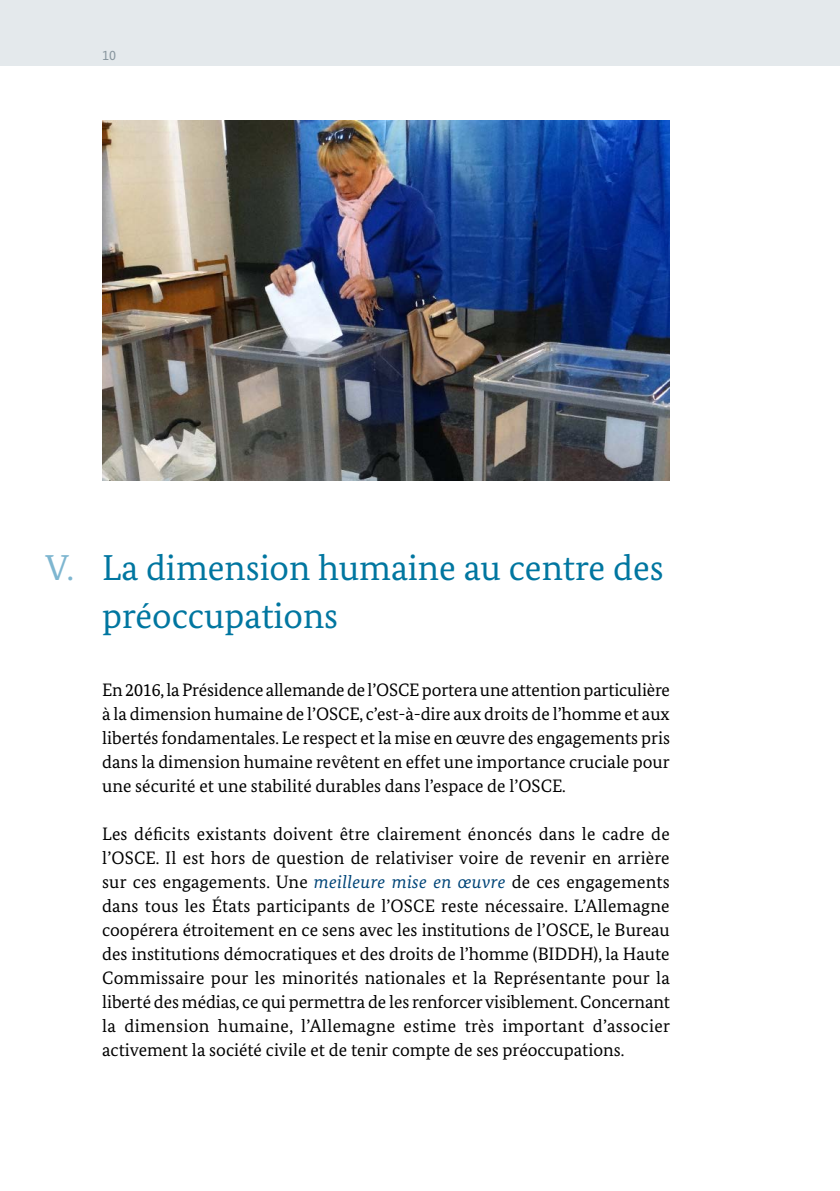
<style>
.page{position:relative;width:840px;height:1191px;background:#fff}
.page>*{position:absolute;margin:0;border:0;box-sizing:border-box;transform-origin:0 0}
.t1{font:36px/48px "Bundes Serif";color:#0076a0}
.Fließtext{font:18px/24px "Bundes Serif";color:#000;text-align:justify}
.t2{font:14px "Bundes Sans";color:#88969e}
.s1{color:#7eb6d0}
.s2{font-style:italic;color:#004578}
</style>
<div class="page">
<div style="left:0;top:0;width:839px;height:65px;background:#e4e9ec"></div>
<img style="left:102px;top:120px;width:567px;height:360px">
<p class="t2" style="left:102px;top:47px;width:15px">10</p>
<p class="t1" style="left:102px;top:543px;width:562px;text-indent:-57px"><span class="s1">V.</span> La dimension humaine au centre des préoccupations</p>
<p class="Fließtext" style="left:102px;top:678px;width:569px">En 2016, la Présidence allemande de l’OSCE portera une attention particulière à la dimension humaine de l’OSCE, c’est-à-dire aux droits de l’homme et aux libertés fondamentales. Le respect et la mise en œuvre des engagements pris dans la dimension humaine revêtent en effet une importance cruciale pour une sécurité et une stabilité durables dans l’espace de l’OSCE.</p>
<p class="Fließtext" style="left:102px;top:822px;width:569px">Les déficits existants doivent être clairement énoncés dans le cadre de l’OSCE. Il est hors de question de relativiser voire de revenir en arrière sur ces engagements. Une <span class="s2">meilleure mise en œuvre</span> de ces engagements dans tous les États participants de l’OSCE reste nécessaire. L’Allemagne coopérera étroitement en ce sens avec les institutions de l’OSCE, le Bureau des institutions démocratiques et des droits de l’homme (BIDDH), la Haute Commissaire pour les minorités nationales et la Représentante pour la liberté des médias, ce qui permettra de les renforcer visiblement. Concernant la dimension humaine, l’Allemagne estime très important d’associer activement la société civile et de tenir compte de ses préoccupations.</p>
</div>
